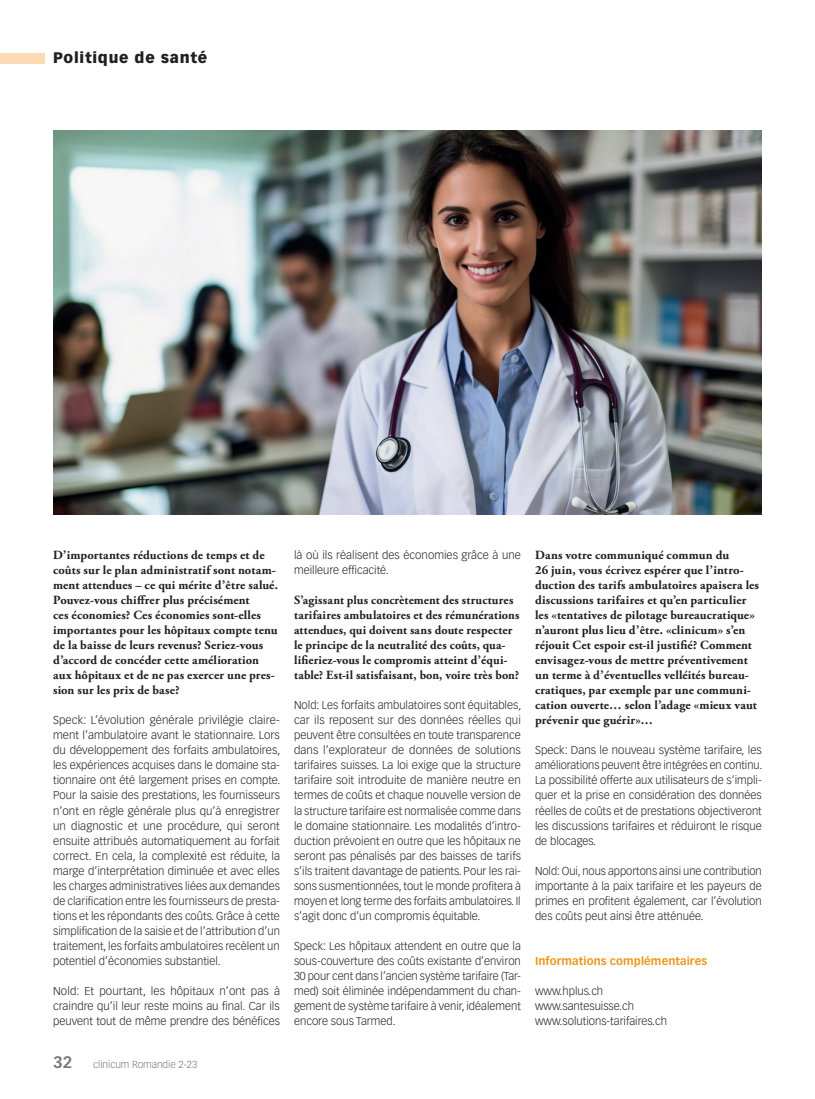
<style>
.page{position:relative;width:815px;height:1099px;background:#fff}
.page>*{position:absolute;margin:0;border:0;box-sizing:border-box;transform-origin:0 0}
.t1{font:900 15px "Vectora LT Std";letter-spacing:.05em;color:#231f20}
.Interviewfragen_ohne_Abstand{font:700 12.5px/15px "Adobe Garamond Pro";letter-spacing:.01em;color:#231f20}
.Lauftext{font:300 11.25px/15px "Vectora LT Std";color:#231f20;text-align:justify}
.ZT_GP{font:700 11.25px "Vectora LT Std";letter-spacing:.005em;color:#ee961c}
.t2{font:300 10px "Vectora LT Std";color:#76787b}
.s1{font-weight:700;font-size:16.25px}
</style>
<div class="page">
<div style="left:0;top:53px;width:45px;height:10px;background:#fbdbb3"></div>
<img style="left:53px;top:130px;width:709px;height:384px">
<h1 class="t1" style="left:53px;top:49px;width:156px">Politique de santé</h1>
<p class="Interviewfragen_ohne_Abstand" style="left:53px;top:548px;width:226px">D’importantes réductions de temps et de coûts sur le plan administratif sont notam&shy;ment attendues – ce qui mérite d’être salué.<br>Pouvez-vous chiffrer plus précisément<br>ces économies? Ces économies sont-elles importantes pour les hôpitaux compte tenu de la baisse de leurs revenus? Seriez-vous d’accord de concéder cette amélioration aux hôpitaux et de ne pas exercer une pres&shy;sion sur les prix de base?</p>
<p class="Lauftext" style="left:53px;top:713px;width:229px">Speck: L’évolution générale privilégie claire&shy;ment l’ambulatoire avant le stationnaire. Lors du développement des forfaits ambulatoires, les expériences acquises dans le domaine sta&shy;tionnaire ont été largement prises en compte.<br>Pour la saisie des prestations, les fournisseurs n’ont en règle générale plus qu’à enregistrer un diagnostic et une procédure, qui seront ensuite attribués automatiquement au forfait correct. En cela, la complexité est réduite, la marge d’interprétation diminuée et avec elles les charges administratives liées aux demandes de clarification entre les fournisseurs de presta&shy;tions et les répondants des coûts. Grâce à cette simplification de la saisie et de l’attribution d’un traitement, les forfaits ambulatoires recèlent un potentiel d’économies substantiel.</p>
<p class="Lauftext" style="left:53px;top:983px;width:228px">Nold: Et pourtant, les hôpitaux n’ont pas à craindre qu’il leur reste moins au final. Car ils peuvent tout de même prendre des bénéfices</p>
<p class="t2" style="left:53px;top:1058px;width:146px"><span class="s1">32</span> clinicum Romandie 2-23</p>
<p class="Lauftext" style="left:294px;top:548px;width:228px">là où ils réalisent des économies grâce à une meilleure efficacité.</p>
<p class="Interviewfragen_ohne_Abstand" style="left:294px;top:593px;width:227px">S’agissant plus concrètement des structures tarifaires ambulatoires et des rémunérations attendues, qui doivent sans doute respecter le principe de la neutralité des coûts, qua&shy;lifieriez-vous le compromis atteint d’équi&shy;table? Est-il satisfaisant, bon, voire très bon?</p>
<p class="Lauftext" style="left:294px;top:698px;width:229px">Nold: Les forfaits ambulatoires sont équitables, car ils reposent sur des données réelles qui peuvent être consultées en toute transparence dans l’explorateur de données de solutions tarifaires suisses. La loi exige que la structure tarifaire soit introduite de manière neutre en termes de coûts et chaque nouvelle version de la structure tarifaire est normalisée comme dans le domaine stationnaire. Les modalités d’intro&shy;duction prévoient en outre que les hôpitaux ne seront pas pénalisés par des baisses de tarifs s’ils traitent davantage de patients. Pour les rai&shy;sons susmentionnées, tout le monde profitera à moyen et long terme des forfaits ambulatoires. Il s’agit donc d’un compromis équitable.</p>
<p class="Lauftext" style="left:294px;top:938px;width:228px">Speck: Les hôpitaux attendent en outre que la sous-couverture des coûts existante d’environ 30 pour cent dans l’ancien système tarifaire (Tar&shy;med) soit éliminée indépendamment du chan&shy;gement de système tarifaire à venir, idéalement encore sous Tarmed.</p>
<p class="Interviewfragen_ohne_Abstand" style="left:535px;top:548px;width:226px">Dans votre communiqué commun du<br>26 juin, vous écrivez espérer que l’intro&shy;duction des tarifs ambulatoires apaisera les discussions tarifaires et qu’en particulier les «tentatives de pilotage bureaucratique» n’auront plus lieu d’être. «clinicum» s’en réjouit Cet espoir est-il justifié? Comment envisagez-vous de mettre préventivement un terme à d’éventuelles velléités bureau&shy;cratiques, par exemple par une communi&shy;cation ouverte… selon l’adage «mieux vaut prévenir que guérir»…</p>
<p class="Lauftext" style="left:535px;top:743px;width:229px">Speck: Dans le nouveau système tarifaire, les améliorations peuvent être intégrées en continu.<br>La possibilité offerte aux utilisateurs de s’impli&shy;quer et la prise en considération des données réelles de coûts et de prestations objectiveront les discussions tarifaires et réduiront le risque de blocages.</p>
<p class="Lauftext" style="left:535px;top:863px;width:228px">Nold: Oui, nous apportons ainsi une contribution importante à la paix tarifaire et les payeurs de primes en profitent également, car l’évolution des coûts peut ainsi être atténuée.</p>
<p class="ZT_GP" style="left:535px;top:953px;width:174px">Informations complémentaires</p>
<p class="Lauftext" style="left:535px;top:983px;width:70px">www.hplus.ch</p>
<p class="Lauftext" style="left:535px;top:998px;width:101px">www.santesuisse.ch</p>
<p class="Lauftext" style="left:535px;top:1013px;width:133px">www.solutions-tarifaires.ch</p>
</div>
